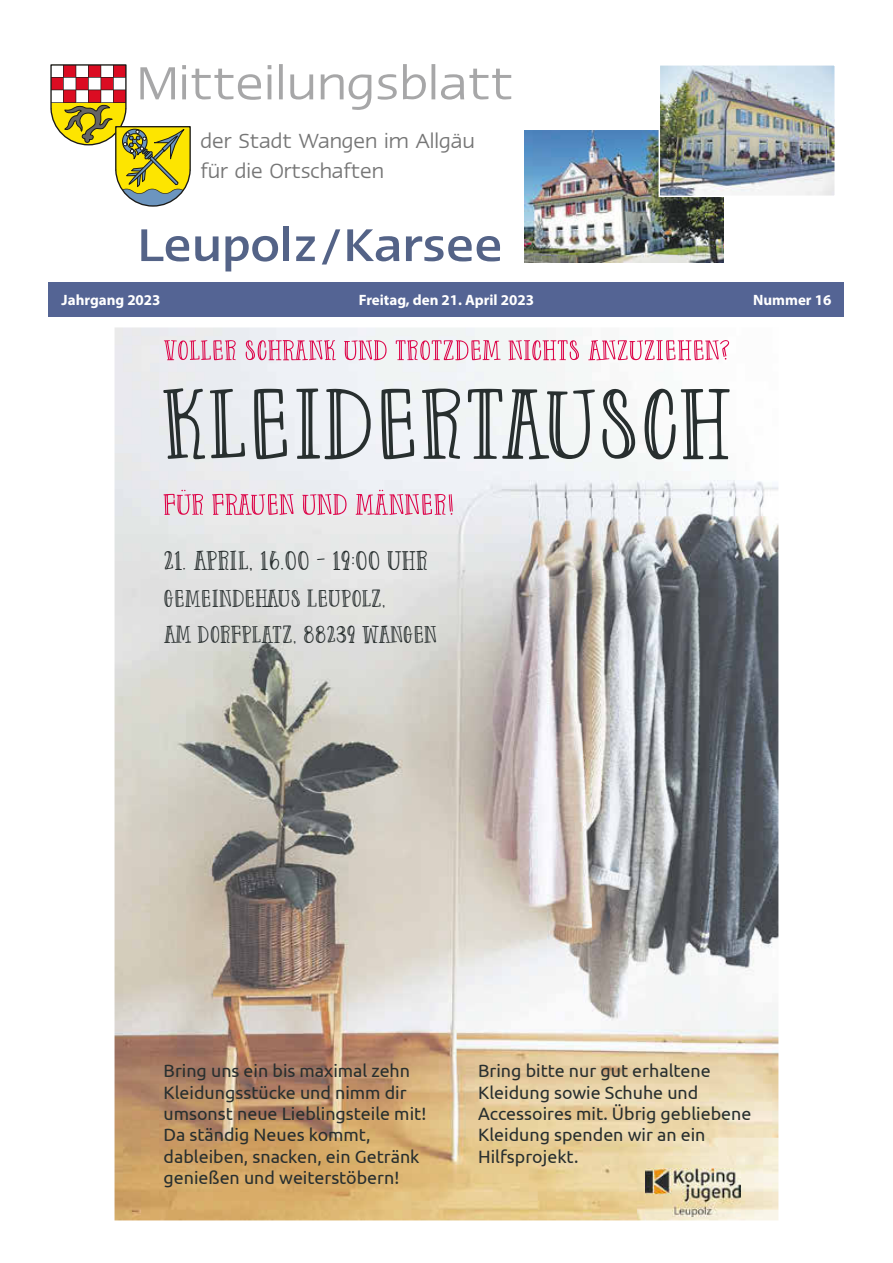
<style>
.page{position:relative;width:893px;height:1263px;background:#fff}
.page>*{position:absolute;margin:0;border:0;box-sizing:border-box;transform-origin:0 0}
.t1{font:500 52.8px "Linotype Ergo";color:#546387}
.t2{font:33.45px "Farmto Market Fancy";color:#282f2f}
.t3{font:30.15px/36.2px "Farmto Market Fancy";color:#282f2f}
.t4{font:23.55px/29.4px "Linotype Ergo";color:#767676}
.t5{font:17.85px/21.5px "Ubuntu";color:#282f2f}
.t6{font:700 15px "Myriad Pro";color:#fff}
</style>
<div class="page">
<svg style="left:50px;top:64px;width:461px;height:143px"></svg>
<img style="left:525px;top:130px;width:198px;height:132px">
<img style="left:661px;top:66px;width:173px;height:129px">
<div style="left:659px;top:64px;width:177px;height:133px;border:1px solid #fff"></div>
<div style="left:49px;top:282px;width:795px;height:34px;background:#546494"></div>
<img style="left:115px;top:327px;width:663px;height:893px">
<svg style="left:163px;top:388px;width:567px;height:72px"></svg>
<img style="left:646px;top:1168px;width:94px;height:48px">
<svg style="left:164px;top:340px;width:565px;height:20px"></svg>
<svg style="left:164px;top:490px;width:289px;height:25px"></svg>
<h3 class="t4" style="left:200px;top:127px;width:276px">der Stadt Wangen im Allgäu für die Ortschaften</h3>
<h1 class="t1" style="left:138px;top:219px;width:366px">Leupolz/Karsee</h1>
<p class="t6" style="left:62px;top:290px;width:100px">Jahrgang 2023</p>
<p class="t6" style="left:359px;top:290px;width:177px">Freitag, den 21. April 2023</p>
<p class="t6" style="left:753px;top:290px;width:80px">Nummer 16</p>
<h2 class="t2" style="left:164px;top:544px;width:266px">21. April, 16.00 - 19:00 Uhr</h2>
<h3 class="t3" style="left:164px;top:579px;width:275px">Gemeindehaus Leupolz,<br>Am Dorfplatz, 88239 Wangen</h3>
<p class="t5" style="left:164px;top:1059px;width:264px">Bring uns ein bis maximal zehn<br>Kleidungsstücke und nimm dir umsonst neue Lieblingsteile mit!<br>Da ständig Neues kommt, dableiben, snacken, ein Getränk genießen und weiterstöbern!</p>
<p class="t5" style="left:478px;top:1059px;width:275px">Bring bitte nur gut erhaltene<br>Kleidung sowie Schuhe und<br>Accessoires mit. Übrig gebliebene<br>Kleidung spenden wir an ein<br>Hilfsprojekt.</p>
</div>
